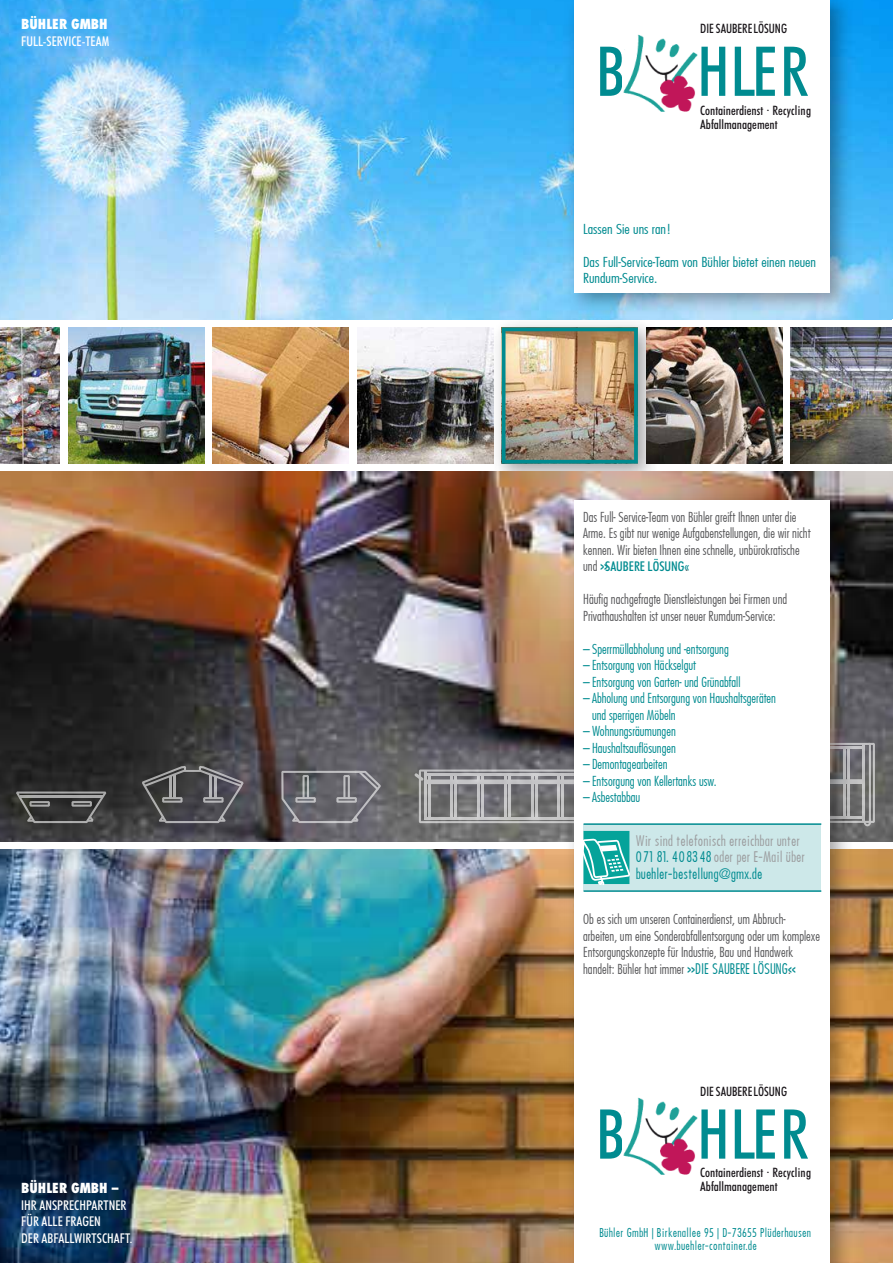
<style>
.page{position:relative;width:893px;height:1263px;background:#fff}
.page>*{position:absolute;margin:0;border:0;box-sizing:border-box;transform-origin:0 0}
.t1{font:500 condensed 69px "Futura BT";letter-spacing:.015em;color:#008b90;scale:.95 1}
.t2{font:300 condensed 13.5px/16.5px "Futura";color:#58585a}
.t3{font:300 condensed 13.5px/16.5px "Futura";color:#008b90}
.t4{font:500 13.5px/16.5px "Futura Cond";color:#9c9d9f}
.t5{font:300 condensed 13.5px/16.5px "Futura";color:#008b90;scale:1.16 1}
.t6{font:500 condensed 13.5px/16.5px "Futura BT";color:#fff}
.t7{font:800 condensed 13.5px "Futura";color:#fff}
.t8{font:500 condensed 13.5px "Futura BT";color:#008b90}
.t9{font:500 condensed 13.05px/14px "Futura BT";color:#1b171b}
.t10{font:500 condensed 13.05px "Futura BT";color:#1b171b;scale:.95 1}
.t11{font:500 11.25px/13.5px "Futura Cond";letter-spacing:.025em;color:#008b90;text-align:center}
.s1{font-family:"Futura";font-weight:300;color:#58585a}
.s2{font-family:"Futura Cond";font-stretch:normal}
.s3{color:#008b90}
.s4{font-family:"Futura Cond";font-weight:500;font-stretch:normal;color:#008b90}
</style>
<div class="page">
<img style="left:0;top:0;width:893px;height:319px">
<img style="left:667px;top:327px;width:115px;height:137px">
<img style="left:485px;top:311px;width:182px;height:161px">
<img style="left:68px;top:327px;width:136px;height:137px">
<img style="left:357px;top:327px;width:136px;height:137px">
<img style="left:0;top:327px;width:60px;height:137px">
<img style="left:791px;top:327px;width:101px;height:137px">
<img style="left:213px;top:327px;width:136px;height:137px">
<img style="left:502px;top:327px;width:136px;height:137px">
<img style="left:0;top:472px;width:893px;height:369px">
<img style="left:0;top:849px;width:893px;height:414px">
<img style="left:559px;top:0;width:300px;height:322px">
<div style="left:575px;top:0;width:255px;height:292px;background:#fff"></div>
<img style="left:623px;top:34px;width:75px;height:78px">
<svg style="left:16px;top:791px;width:90px;height:32px;background:#555655"></svg>
<svg style="left:142px;top:766px;width:102px;height:57px;background:#555558"></svg>
<hr style="left:169px;top:776px;width:2px;height:22px;background:#fff">
<hr style="left:174px;top:774px;width:2px;height:24px;background:#fff">
<hr style="left:214px;top:776px;width:2px;height:22px;background:#fff">
<hr style="left:210px;top:774px;width:2px;height:24px;background:#fff">
<svg style="left:281px;top:771px;width:100px;height:52px;background:#737379"></svg>
<svg style="left:859px;top:743px;width:16px;height:83px"></svg>
<img style="left:559px;top:484px;width:300px;height:779px">
<div style="left:575px;top:500px;width:255px;height:763px;background:#fff"></div>
<img style="left:623px;top:1097px;width:75px;height:78px">
<div style="left:584px;top:824px;width:237px;height:67px;background:#cde8e9"></div>
<hr style="left:584px;top:823px;width:237px;height:2px;background:#008b90">
<hr style="left:584px;top:890px;width:237px;height:2px;background:#008b90">
<img style="left:415px;top:769px;width:214px;height:115px">
<p class="t7" style="left:21px;top:16px;width:88px">BÜHLER GMBH</p>
<p class="t6" style="left:21px;top:32px;width:90px">FULL-SERVICE-TEAM</p>
<p class="t7" style="left:21px;top:1180px;width:99px">BÜHLER GMBH –</p>
<p class="t6" style="left:21px;top:1197px;width:113px">IHR ANSPRECHPARTNER<br>FÜR ALLE FRAGEN<br>DER ABFALLWIRTSCHAFT.</p>
<p class="t10" style="left:700px;top:21px;width:93px">DIE SAUBERELÖSUNG</p>
<h1 class="t1" style="left:596px;top:29px;width:225px">B HLER</h1>
<p class="t9" style="left:700px;top:103px;width:112px">Containerdienst · Recycling<br>Abfallmanagement</p>
<p class="t5" style="left:583px;top:220px;width:78px">Lassen Sie uns ran!</p>
<p class="t5" style="left:583px;top:253px;width:202px">Das Full-Service-Team von Bühler bietet einen neuen<br>Rundum-Service.</p>
<p class="t2" style="left:583px;top:508px;width:229px">Das Full- Service-Team von Bühler greift Ihnen unter die<br>Arme. Es gibt nur wenige Aufgabenstellungen, die wir nicht kennen. Wir bieten Ihnen eine schnelle, unbürokratische</p>
<p class="t8" style="left:583px;top:558px;width:108px"><span class="s1">und</span> <span class="s2">»</span>SAUBERE LÖSUNG«<span class="s1">.</span></p>
<p class="t2" style="left:583px;top:591px;width:206px">Häufig nachgefragte Dienstleistungen bei Firmen und<br>Privathaushalten ist unser neuer Rumdum-Service:</p>
<p class="t3" style="left:583px;top:640px;width:147px">– Sperrmüllabholung und -entsorgung</p>
<p class="t3" style="left:583px;top:657px;width:114px">– Entsorgung von Häckselgut</p>
<p class="t3" style="left:583px;top:673px;width:159px">– Entsorgung von Garten- und Grünabfall</p>
<p class="t3" style="left:592px;top:690px;width:185px;text-indent:-9px">– Abholung und Entsorgung von Haushaltsgeräten und sperrigen Möbeln</p>
<p class="t3" style="left:583px;top:723px;width:94px">– Wohnungsräumungen</p>
<p class="t3" style="left:583px;top:739px;width:94px">– Haushaltsauflösungen</p>
<p class="t3" style="left:583px;top:756px;width:86px">– Demontagearbeiten</p>
<p class="t3" style="left:583px;top:772px;width:135px">– Entsorgung von Kellertanks usw.</p>
<p class="t3" style="left:583px;top:789px;width:59px">– Asbestabbau</p>
<p class="t4" style="left:636px;top:832px;width:171px">Wir sind telefonisch erreichbar unter<br><span class="s3">0 71 81. 40 83 48</span> oder per E-Mail über <span class="s3">buehler-bestellung@gmx.de</span></p>
<p class="t2" style="left:583px;top:911px;width:238px">Ob es sich um unseren Containerdienst, um Abbruch&shy;arbeiten, um eine Sonderabfallentsorgung oder um komplexe Entsorgungskonzepte für Industrie, Bau und Handwerk handelt: Bühler hat immer <span class="s4">»DIE SAUBERE LÖSUNG«</span>.</p>
<p class="t10" style="left:700px;top:1083px;width:93px">DIE SAUBERELÖSUNG</p>
<h1 class="t1" style="left:596px;top:1092px;width:225px">B HLER</h1>
<p class="t9" style="left:700px;top:1166px;width:112px">Containerdienst · Recycling<br>Abfallmanagement</p>
<p class="t11" style="left:599px;top:1225px;width:213px">Bühler GmbH | Birkenallee 95 | D-73655 Plüderhausen www.buehler-container.de</p>
</div>
